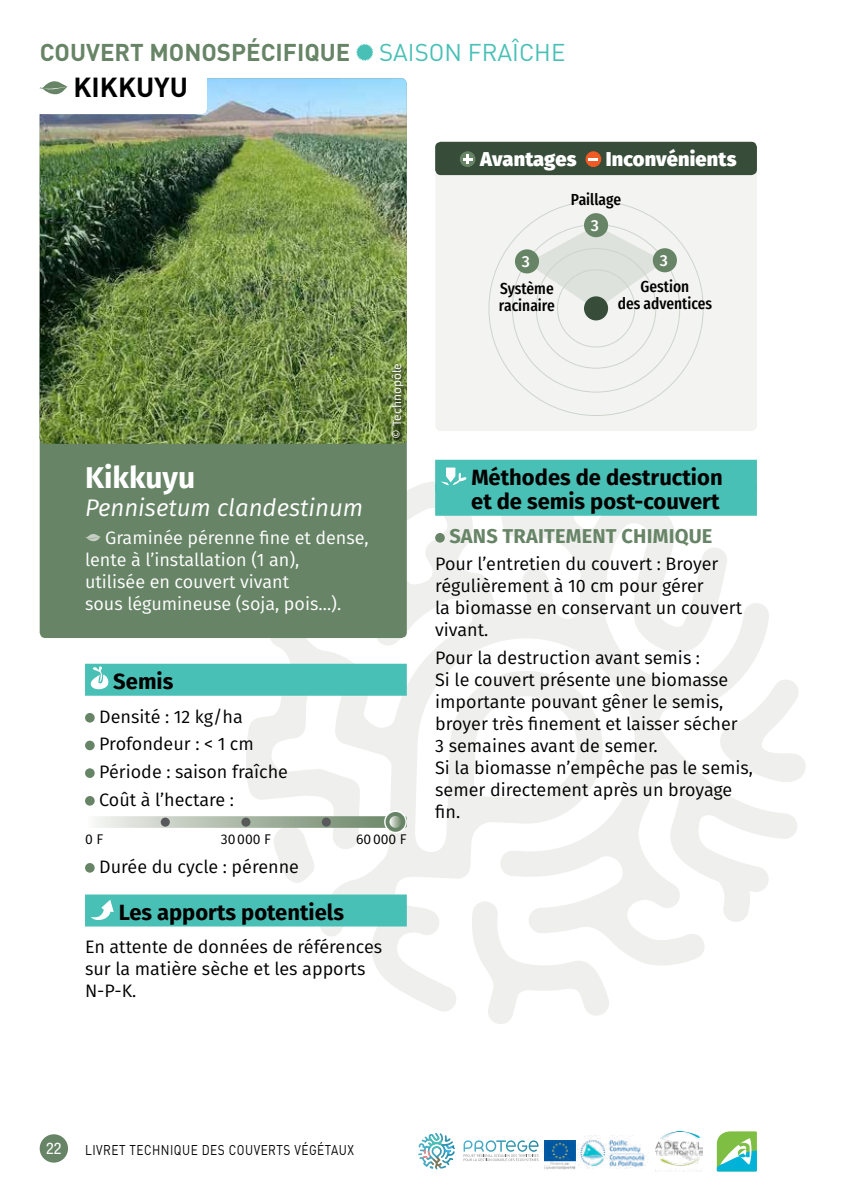
<style>
.page{position:relative;width:842px;height:1191px;background:#fff}
.page>*{position:absolute;margin:0;border:0;box-sizing:border-box;transform-origin:0 0}
.t1{font:700 30px "Fira Sans";color:#fff}
.t2{font:700 27.2px "DIN";color:#000}
.t3{font:700 24px "DIN";color:#678566}
.t4{font:italic 24px "Fira Sans";color:#fff}
.t5{font:700 22px/24px "Fira Sans";color:#000}
.t6{font:700 20px "Fira Sans";letter-spacing:.01em;color:#678566}
.t7{font:800 20px "Fira Sans";letter-spacing:.01em;color:#fff}
.t8{font:18px/22px "Fira Sans";color:#000}
.t9{font:18px/22px "Fira Sans";color:#fff}
.t10{font:500 16px/17px "Fira Sans Condensed";color:#000}
.t11{font:500 16px "Fira Sans";color:#fff}
.t12{font:condensed 16px "Helvetica Neue";color:#fff}
.t13{font:14px "DIN";letter-spacing:.04em;color:#000;scale:.85 1}
.t14{font:14px "Fira Sans";color:#000}
.t15{font:12px "Fira Sans";color:#fff}
.s1{font-weight:400;color:#49c0b6}
</style>
<div class="page">
<div style="left:40px;top:1134px;width:28px;height:28px;background:#678566;border-radius:50%"></div>
<svg style="left:717px;top:1131px;width:40px;height:40px"></svg>
<img style="left:545px;top:1140px;width:31px;height:29px">
<svg style="left:419px;top:1133px;width:19px;height:25px"></svg>
<svg style="left:427px;top:1135px;width:15px;height:15px"></svg>
<svg style="left:421px;top:1150px;width:9px;height:8px"></svg>
<svg style="left:445px;top:1145px;width:8px;height:8px"></svg>
<svg style="left:432px;top:1157px;width:10px;height:10px"></svg>
<svg style="left:464px;top:1140px;width:75px;height:21px"></svg>
<img style="left:578px;top:1135px;width:71px;height:34px">
<img style="left:655px;top:1131px;width:47px;height:40px">
<svg style="left:242px;top:481px;width:564px;height:543px"></svg>
<div style="left:40px;top:315px;width:367px;height:323px;background:#678566;border-radius:6px"></div>
<div style="left:435px;top:142px;width:322px;height:289px;background:#f3f4f2;border-radius:6px"></div>
<svg style="left:527px;top:225px;width:138px;height:85px"></svg>
<img style="left:40px;top:78px;width:367px;height:366px">
<div style="left:435px;top:142px;width:322px;height:33px;background:#374d39;border-radius:6px"></div>
<div style="left:0;top:48px;width:207px;height:66px;background:#fff;border-radius:6px"></div>
<svg style="left:356px;top:44px;width:18px;height:17px"></svg>
<svg style="left:39px;top:81px;width:29px;height:13px"></svg>
<svg style="left:85px;top:534px;width:16px;height:7px"></svg>
<div style="left:85px;top:663px;width:322px;height:32px;background:#49c0b6"></div>
<div style="left:85px;top:894px;width:322px;height:32px;background:#49c0b6"></div>
<svg style="left:90px;top:666px;width:19px;height:24px"></svg>
<div style="left:85px;top:713px;width:10px;height:9px;background:#678566;border-radius:50%"></div>
<div style="left:85px;top:740px;width:10px;height:10px;background:#678566;border-radius:50%"></div>
<div style="left:85px;top:768px;width:10px;height:10px;background:#678566;border-radius:50%"></div>
<div style="left:85px;top:796px;width:10px;height:9px;background:#678566;border-radius:50%"></div>
<svg style="left:384px;top:810px;width:23px;height:23px"></svg>
<svg style="left:386px;top:812px;width:19px;height:20px"></svg>
<svg style="left:96px;top:816px;width:311px;height:12px"></svg>
<div style="left:85px;top:863px;width:10px;height:9px;background:#678566;border-radius:50%"></div>
<svg style="left:91px;top:899px;width:23px;height:21px"></svg>
<div style="left:435px;top:460px;width:322px;height:32px;background:#49c0b6"></div>
<div style="left:435px;top:484px;width:322px;height:32px;background:#49c0b6"></div>
<svg style="left:441px;top:467px;width:26px;height:18px"></svg>
<div style="left:435px;top:533px;width:10px;height:9px;background:#678566;border-radius:50%"></div>
<div style="left:460px;top:152px;width:15px;height:14px;background:#678566;border-radius:50%"></div>
<div style="left:460px;top:151px;width:15px;height:16px;border:1px solid #678566;border-radius:50%"></div>
<svg style="left:463px;top:155px;width:9px;height:9px"></svg>
<div style="left:586px;top:152px;width:15px;height:14px;background:#f15a25;border-radius:50%"></div>
<div style="left:585px;top:151px;width:16px;height:16px;border:1px solid #f15a25;border-radius:50%"></div>
<svg style="left:589px;top:158px;width:9px;height:2px"></svg>
<div style="left:557px;top:269px;width:78px;height:78px;border:1px solid #ced4cb;border-radius:50%"></div>
<div style="left:584px;top:296px;width:24px;height:24px;background:#374d39;border-radius:50%"></div>
<div style="left:515px;top:249px;width:24px;height:24px;background:#678566;border-radius:50%"></div>
<div style="left:653px;top:248px;width:24px;height:24px;background:#678566;border-radius:50%"></div>
<div style="left:584px;top:213px;width:24px;height:24px;background:#678566;border-radius:50%"></div>
<div style="left:390px;top:364px;width:18px;height:78px;background:#000;opacity:.89"></div>
<h3 class="t3" style="left:40px;top:37px;width:527px">COUVERT MONOSPÉCIFIQUE <span class="s1">SAISON FRAÎCHE</span></h3>
<h2 class="t2" style="left:74px;top:69px;width:116px">KIKKUYU</h2>
<p class="t7" style="left:480px;top:141px;width:98px">Avantages</p>
<p class="t7" style="left:606px;top:141px;width:132px">Inconvénients</p>
<p class="t10" style="left:571px;top:190px;width:52px">Paillage</p>
<p class="t11" style="left:591px;top:212px;width:10px">3</p>
<p class="t11" style="left:522px;top:248px;width:10px">3</p>
<p class="t11" style="left:660px;top:247px;width:10px">3</p>
<h1 class="t1" style="left:85px;top:452px;width:112px">Kikkuyu</h1>
<h3 class="t4" style="left:85px;top:490px;width:280px">Pennisetum clandestinum</h3>
<p class="t9" style="left:85px;top:526px;width:285px;text-indent:20px">Graminée pérenne fine et dense, lente à l’installation (1 an),<br>utilisée en couvert vivant<br>sous légumineuse (soja, pois…).</p>
<p class="t15" style="left:388px;top:439px;width:77px;rotate:-90deg">© Technopôle</p>
<p class="t5" style="left:113px;top:668px;width:62px">Semis</p>
<p class="t8" style="left:99px;top:702px;width:190px;line-height:27.6px">Densité : 12 kg/ha<br>Profondeur : &lt; 1 cm<br>Période : saison fraîche<br>Coût à l’hectare :</p>
<p class="t14" style="left:85px;top:828px;width:20px">0 F</p>
<p class="t14" style="left:221px;top:828px;width:52px">30000 F</p>
<p class="t14" style="left:356px;top:828px;width:52px">60000 F</p>
<p class="t8" style="left:99px;top:855px;width:201px">Durée du cycle : pérenne</p>
<p class="t5" style="left:119px;top:898px;width:227px">Les apports potentiels</p>
<p class="t8" style="left:85px;top:935px;width:299px">En attente de données de références sur la matière sèche et les apports<br>N-P-K.</p>
<p class="t10" style="left:499px;top:278px;width:58px">Système racinaire</p>
<p class="t10" style="left:618px;top:276px;width:96px;text-align:center">Gestion<br>des adventices</p>
<p class="t5" style="left:471px;top:464px;width:253px">Méthodes de destruction et de semis post-couvert</p>
<p class="t6" style="left:449px;top:519px;width:265px">SANS TRAITEMENT CHIMIQUE</p>
<p class="t8" style="left:435px;top:552px;width:308px">Pour l’entretien du couvert : Broyer régulièrement à 10 cm pour gérer<br>la biomasse en conservant un couvert vivant.</p>
<p class="t8" style="left:435px;top:646px;width:319px">Pour la destruction avant semis :<br>Si le couvert présente une biomasse importante pouvant gêner le semis, broyer très finement et laisser sécher<br>3 semaines avant de semer.<br>Si la biomasse n’empêche pas le semis, semer directement après un broyage fin.</p>
<p class="t12" style="left:46px;top:1139px;width:17px">22</p>
<p class="t13" style="left:85px;top:1140px;width:318px">LIVRET TECHNIQUE DES COUVERTS VÉGÉTAUX</p>
</div>
